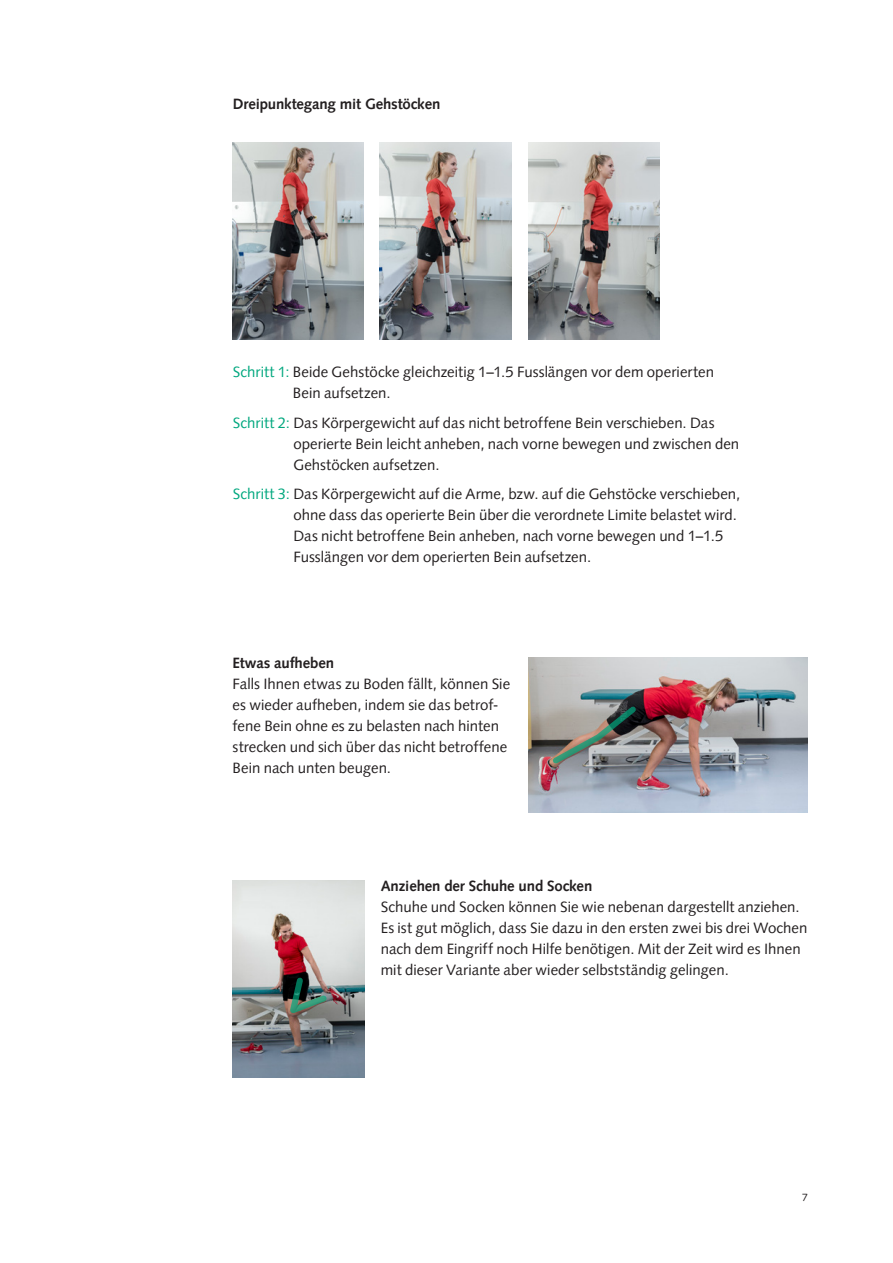
<style>
.page{position:relative;width:893px;height:1263px;background:#fff}
.page>*{position:absolute;margin:0;border:0;box-sizing:border-box;transform-origin:0 0}
.t1{font:15px/21px "Syntax LT Pro";color:#231f20}
.t2{font:700 15px "Syntax LT Pro";letter-spacing:-.01em;color:#231f20}
.t3{font:10.5px "Syntax LT Pro";color:#231f20}
.s1{color:#00a77e}
</style>
<div class="page">
<img style="left:233px;top:142px;width:131px;height:197px">
<img style="left:380px;top:142px;width:131px;height:197px">
<img style="left:528px;top:142px;width:132px;height:197px">
<img style="left:528px;top:657px;width:280px;height:156px">
<svg style="left:551px;top:705px;width:86px;height:60px;background:#838983"></svg>
<img style="left:233px;top:880px;width:132px;height:197px">
<svg style="left:289px;top:976px;width:39px;height:38px"></svg>
<p class="t2" style="left:233px;top:95px;width:209px">Dreipunktegang mit Gehstöcken</p>
<p class="t1" style="left:293px;top:362px;width:423px;text-indent:-60px"><span class="s1">Schritt 1:</span> Beide Gehstöcke gleichzeitig 1–1.5 Fusslängen vor dem operierten<br>Bein aufsetzen.</p>
<p class="t1" style="left:293px;top:412px;width:447px;text-indent:-61px"><span class="s1">Schritt 2:</span> Das Körpergewicht auf das nicht betroffene Bein verschieben. Das operierte Bein leicht anheben, nach vorne bewegen und zwischen den<br>Gehstöcken aufsetzen.</p>
<p class="t1" style="left:293px;top:484px;width:448px;text-indent:-61px"><span class="s1">Schritt 3:</span> Das Körpergewicht auf die Arme, bzw. auf die Gehstöcke verschieben, ohne dass das operierte Bein über die verordnete Limite belastet wird.<br>Das nicht betroffene Bein anheben, nach vorne bewegen und 1–1.5<br>Fusslängen vor dem operierten Bein aufsetzen.</p>
<p class="t2" style="left:233px;top:654px;width:103px">Etwas aufheben</p>
<p class="t1" style="left:233px;top:673px;width:279px">Falls Ihnen etwas zu Boden fällt, können Sie es wieder aufheben, indem sie das betrof&shy;fene Bein ohne es zu belasten nach hinten strecken und sich über das nicht betroffene Bein nach unten beugen.</p>
<p class="t2" style="left:381px;top:877px;width:213px">Anziehen der Schuhe und Socken</p>
<p class="t1" style="left:381px;top:897px;width:428px">Schuhe und Socken können Sie wie nebenan dargestellt anziehen.<br>Es ist gut möglich, dass Sie dazu in den ersten zwei bis drei Wochen nach dem Eingriff noch Hilfe benötigen. Mit der Zeit wird es Ihnen mit dieser Variante aber wieder selbstständig gelingen.</p>
<p class="t3" style="left:802px;top:1191px;width:7px">7</p>
</div>
